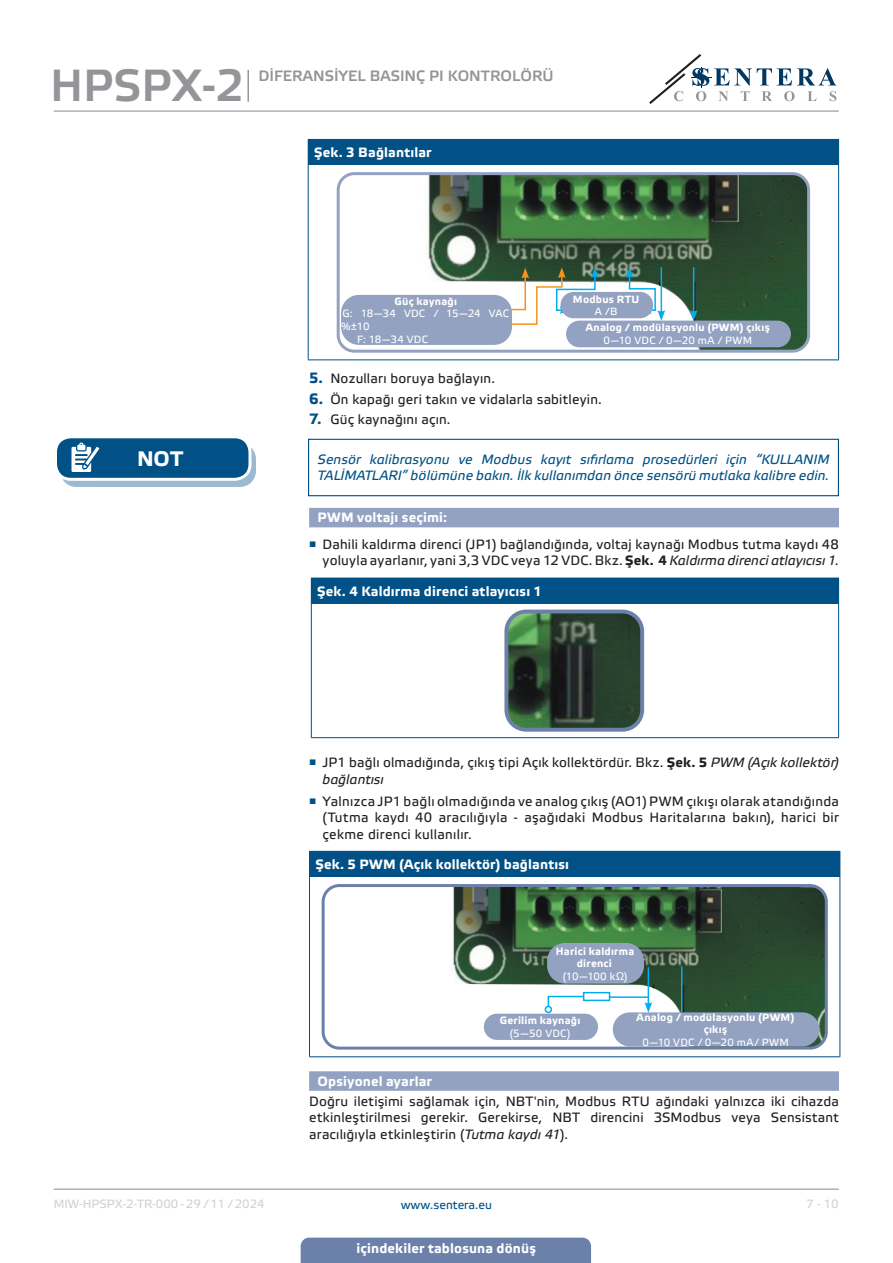
<style>
.page{position:relative;width:893px;height:1263px;background:#fff}
.page>*{position:absolute;margin:0;border:0;box-sizing:border-box;transform-origin:0 0}
.t1{font:45px "Etelka Medium Pro";color:#939598}
.t2{font:700 21px "Etelka Text Pro";color:#fff}
.t3{font:15px "Etelka Medium Pro";color:#939598}
.body{font:13.5px/16.2px "Etelka Text Pro";letter-spacing:.015em;color:#231f20;text-align:justify}
.attention{font:italic 13.5px/16.2px "Etelka Text Pro";letter-spacing:.01em;color:#015186}
.table_text{font:700 13.5px "Etelka Text Pro";letter-spacing:.01em;color:#fff}
.Number-roman{font:700 13.5px "Etelka Text Pro";letter-spacing:.015em;color:#fff}
.t4{font:12px "Etelka Text Pro";color:#d1d2d4}
.t5{font:12px "Etelka Text Pro";color:#015186}
.table_text-2{font:700 10.5px/12.6px "Etelka Text Pro";letter-spacing:.02em;color:#fff;text-align:center}
.table_text-3{font:10.5px "Etelka Text Pro";letter-spacing:.025em;color:#fff}
.table_text-4{font:10.5px/12.6px "Etelka Text Pro";letter-spacing:-.015em;color:#fff}
.s1{font-weight:700;font-size:15px;color:#015186}
.s2{font-weight:700}
.s3{font-style:italic}
.s4{font-family:"Verdana"}
</style>
<div class="page">
<hr style="left:54px;top:111px;width:785px;height:1px;background:#939598">
<hr style="left:54px;top:1188px;width:785px;height:2px;background:#939598">
<svg style="left:649px;top:54px;width:187px;height:50px"></svg>
<div style="left:301px;top:1237px;width:290px;height:26px;background:#6c81aa"></div>
<hr style="left:247px;top:70px;width:2px;height:32px;background:#939598">
<div style="left:309px;top:508px;width:530px;height:19px;background:#94a2c2"></div>
<div style="left:309px;top:1071px;width:530px;height:20px;background:#94a2c2"></div>
<div style="left:308px;top:139px;width:531px;height:26px;background:#015186"></div>
<hr style="left:308px;top:165px;width:1px;height:194px;background:#015186">
<hr style="left:838px;top:165px;width:1px;height:194px;background:#015186">
<hr style="left:308px;top:359px;width:531px;height:1px;background:#015186">
<img style="left:381px;top:176px;width:425px;height:173px">
<img style="left:713px;top:176px;width:26px;height:45px">
<div style="left:337px;top:172px;width:473px;height:181px;border:3px solid #94a2c2;border-radius:16px"></div>
<div style="left:341px;top:295px;width:171px;height:50px;background:#94a2c2;border-radius:18px"></div>
<svg style="left:509px;top:267px;width:90px;height:59px"></svg>
<div style="left:560px;top:292px;width:93px;height:26px;background:#94a2c2;border-radius:13px"></div>
<svg style="left:626px;top:267px;width:39px;height:54px"></svg>
<hr style="left:693px;top:267px;width:1px;height:46px;background:#00aeef">
<svg style="left:690px;top:310px;width:7px;height:11px"></svg>
<div style="left:566px;top:321px;width:225px;height:26px;background:#94a2c2;border-radius:13px"></div>
<div style="left:308px;top:439px;width:531px;height:57px;border:1px solid #015186"></div>
<div style="left:61px;top:444px;width:194px;height:42px;background:#9abacf;border-radius:15px"></div>
<div style="left:60px;top:443px;width:196px;height:44px;border:1px solid #015186;border-radius:15px"></div>
<div style="left:56px;top:437px;width:194px;height:42px;background:#015186;border-radius:15px"></div>
<div style="left:54px;top:435px;width:197px;height:46px;border:3px solid #fff;border-radius:15px"></div>
<svg style="left:71px;top:443px;width:34px;height:37px"></svg>
<div style="left:311px;top:578px;width:528px;height:26px;background:#015186"></div>
<hr style="left:311px;top:604px;width:1px;height:133px;background:#015186">
<hr style="left:838px;top:604px;width:1px;height:133px;background:#015186">
<hr style="left:311px;top:737px;width:528px;height:1px;background:#015186">
<img style="left:509px;top:613px;width:130px;height:114px">
<div style="left:504px;top:610px;width:140px;height:122px;border:4px solid #6c81aa;border-radius:20px"></div>
<div style="left:309px;top:851px;width:531px;height:26px;background:#015186"></div>
<hr style="left:309px;top:877px;width:1px;height:179px;background:#015186">
<hr style="left:839px;top:877px;width:1px;height:179px;background:#015186">
<hr style="left:309px;top:1056px;width:531px;height:1px;background:#015186">
<img style="left:453px;top:888px;width:371px;height:159px">
<img style="left:699px;top:890px;width:23px;height:42px">
<div style="left:322px;top:884px;width:506px;height:165px;border:3px solid #6c81aa;border-radius:16px"></div>
<div style="left:547px;top:943px;width:97px;height:41px;background:#94a2c2;border-radius:18px"></div>
<hr style="left:648px;top:967px;width:1px;height:37px;background:#00aeef">
<svg style="left:644px;top:1002px;width:8px;height:10px"></svg>
<hr style="left:681px;top:966px;width:1px;height:46px;background:#00aeef">
<div style="left:613px;top:1012px;width:206px;height:34px;background:#94a2c2;border-radius:17px"></div>
<div style="left:484px;top:1014px;width:114px;height:26px;background:#94a2c2;border-radius:13px"></div>
<svg style="left:547px;top:995px;width:41px;height:13px"></svg>
<div style="left:545px;top:1006px;width:7px;height:7px;border:2px solid #00aeef;border-radius:50%"></div>
<div style="left:583px;top:992px;width:27px;height:9px;background:#fff;border:2px solid #00aeef"></div>
<hr style="left:610px;top:996px;width:38px;height:2px;background:#00aeef">
<h1 class="t1" style="left:50px;top:61px;width:195px">HPSPX-2</h1>
<p class="t3" style="left:259px;top:67px;width:297px">DIFERANSIYEL BASINÇ PI KONTROLÖRÜ</p>
<p class="t2" style="left:137px;top:447px;width:48px">NOT</p>
<p class="table_text" style="left:314px;top:145px;width:119px">Şek. 3 Bağlantılar</p>
<p class="table_text-2" style="left:395px;top:295px;width:64px">Güç kaynağı</p>
<p class="table_text-4" style="left:341px;top:308px;width:169px">G: 18—34 VDC / 15—24 VAC %±10</p>
<p class="table_text-3" style="left:357px;top:333px;width:72px">F: 18—34 VDC</p>
<p class="table_text-2" style="left:573px;top:293px;width:68px">Modbus RTU</p>
<p class="table_text-3" style="left:595px;top:306px;width:24px">A /B</p>
<p class="table_text-2" style="left:586px;top:322px;width:185px">Analog / modülasyonlu (PWM) çıkış</p>
<p class="table_text-3" style="left:604px;top:335px;width:150px">0—10 VDC / 0—20 mA / PWM</p>
<p class="body" style="left:309px;top:371px;width:187px"><span class="s1">5.</span> Nozulları boruya bağlayın.</p>
<p class="body" style="left:309px;top:392px;width:294px"><span class="s1">6.</span> Ön kapağı geri takın ve vidalarla sabitleyin.</p>
<p class="body" style="left:309px;top:412px;width:143px"><span class="s1">7.</span> Güç kaynağını açın.</p>
<p class="attention" style="left:318px;top:452px;width:513px">Sensör kalibrasyonu ve Modbus kayıt sıfırlama prosedürleri için “KULLANIM<br>TALİMATLARI” bölümüne bakın. İlk kullanımdan önce sensörü mutlaka kalibre edin.</p>
<p class="Number-roman" style="left:318px;top:510px;width:131px">PWM voltajı seçimi:</p>
<p class="body" style="left:309px;top:537px;width:531px;text-align:right"><sup>■</sup> Dahili kaldırma direnci (JP1) bağlandığında, voltaj kaynağı Modbus tutma kaydı 48 yoluyla ayarlanır, yani 3,3 VDC veya 12 VDC. Bkz. <span class="s2">Şek. 4</span> <span class="s3">Kaldırma direnci atlayıcısı 1.</span></p>
<p class="table_text" style="left:317px;top:583px;width:226px">Şek. 4 Kaldırma direnci atlayıcısı 1</p>
<p class="body" style="left:322px;top:755px;width:518px;text-indent:-13px"><sup>■</sup> JP1 bağlı olmadığında, çıkış tipi Açık kollektördür. Bkz. <span class="s2">Şek. 5</span> <span class="s3">PWM (Açık kollektör) bağlantısı</span></p>
<p class="body" style="left:323px;top:794px;width:518px;text-indent:-13px"><sup>■</sup> Yalnızca JP1 bağlı olmadığında ve analog çıkış (AO1) PWM çıkışı olarak atandığında (Tutma kaydı 40 aracılığıyla - aşağıdaki Modbus Haritalarına bakın), harici bir çekme direnci kullanılır.</p>
<p class="table_text" style="left:315px;top:857px;width:255px">Şek. 5 PWM (Açık kollektör) bağlantısı</p>
<p class="table_text-2" style="left:556px;top:945px;width:80px">Harici kaldırma direnci</p>
<p class="table_text-3" style="left:563px;top:970px;width:66px">(10—100 k<span class="s4">Ω</span>)</p>
<p class="table_text-2" style="left:500px;top:1015px;width:82px">Gerilim kaynağı</p>
<p class="table_text-3" style="left:510px;top:1028px;width:62px">(5—50 VDC)</p>
<p class="table_text-2" style="left:637px;top:1011px;width:159px">Analog / modülasyonlu (PWM) çıkış</p>
<p class="table_text-3" style="left:642px;top:1036px;width:148px">0—10 VDC / 0—20 mA/ PWM</p>
<p class="Number-roman" style="left:318px;top:1073px;width:116px">Opsiyonel ayarlar</p>
<p class="body" style="left:309px;top:1094px;width:531px">Doğru iletişimi sağlamak için, NBT'nin, Modbus RTU ağındaki yalnızca iki cihazda etkinleştirilmesi gerekir. Gerekirse, NBT direncini 3SModbus veya Sensistant aracılığıyla etkinleştirin (<span class="s3">Tutma kaydı 41</span>).</p>
<p class="t4" style="left:54px;top:1197px;width:212px">MIW-HPSPX-2-TR-000 - 29 / 11 / 2024</p>
<p class="t5" style="left:401px;top:1198px;width:93px">www.sentera.eu</p>
<p class="t4" style="left:806px;top:1197px;width:34px">7 - 10</p>
<p class="table_text" style="left:357px;top:1240px;width:181px">içindekiler tablosuna dönüş</p>
</div>
